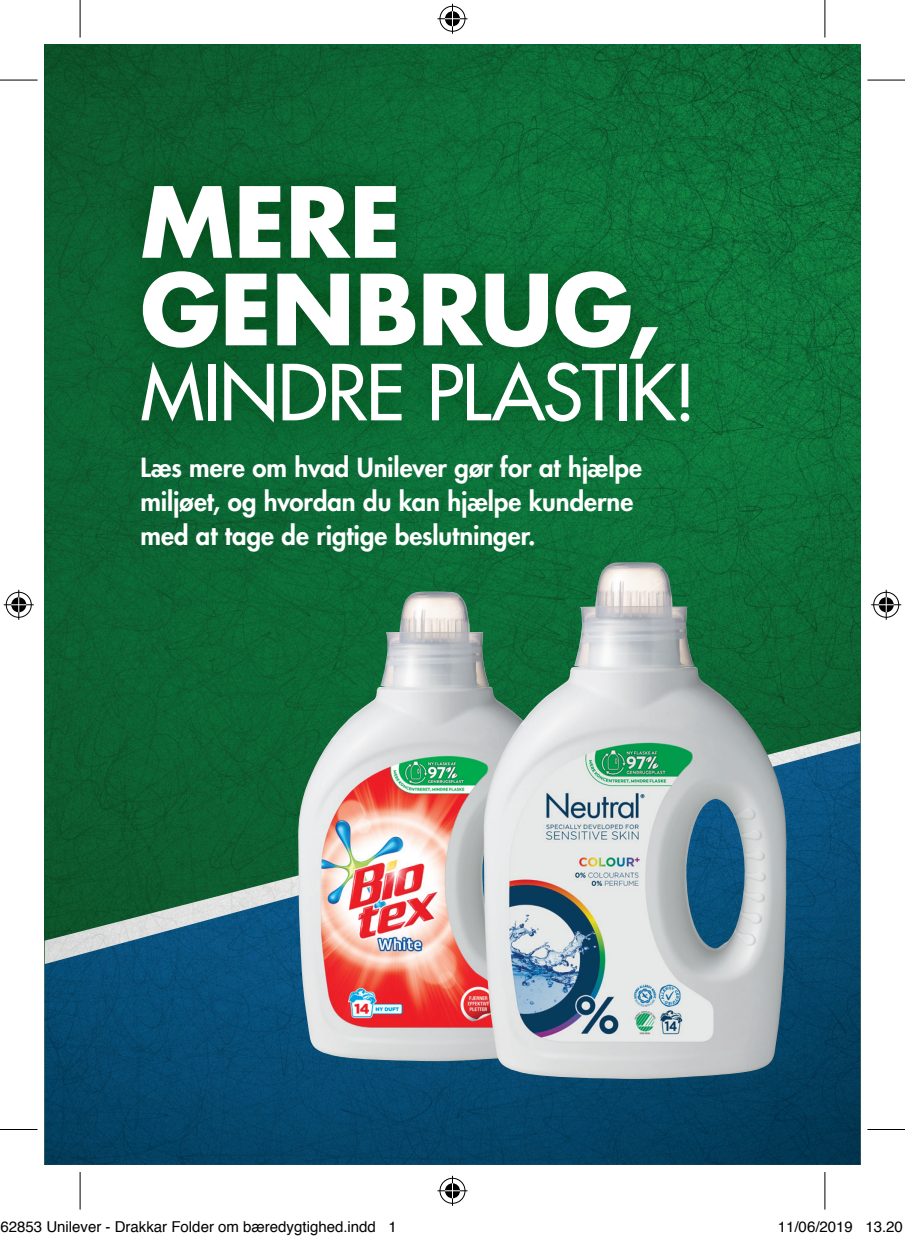
<style>
.page{position:relative;width:905px;height:1240px;background:#fff}
.page>*{position:absolute;margin:0;border:0;box-sizing:border-box;transform-origin:0 0}
.t1{font:700 95px/87.5px "Futura Std";letter-spacing:-.005em;color:#fff}
.t2{font:500 75px "Futura Std";letter-spacing:-.015em;color:#fff}
.Rubrik{font:800 25.75px/34.2px "Futura Std";color:#fff}
.t3{font:15px "Helvetica";color:#000}
</style>
<div class="page">
<img style="left:45px;top:45px;width:815px;height:686px">
<img style="left:45px;top:743px;width:815px;height:421px">
<img style="left:298px;top:591px;width:183px;height:470px">
<img style="left:481px;top:562px;width:305px;height:516px">
<div style="left:111px;top:155px;width:609px;height:297px;background:#003e0a;opacity:.75"></div>
<svg style="left:0;top:79px;width:38px;height:1px"></svg>
<svg style="left:867px;top:79px;width:37px;height:1px"></svg>
<svg style="left:79px;top:0;width:1px;height:38px"></svg>
<svg style="left:79px;top:1172px;width:1px;height:37px"></svg>
<hr style="left:0;top:80px;width:38px;height:1px;background:#000">
<hr style="left:867px;top:80px;width:37px;height:1px;background:#000">
<hr style="left:0;top:1128px;width:38px;height:1px;background:#000">
<hr style="left:867px;top:1128px;width:37px;height:1px;background:#000">
<hr style="left:80px;top:0;width:1px;height:38px;background:#000">
<hr style="left:80px;top:1171px;width:1px;height:38px;background:#000">
<hr style="left:824px;top:0;width:1px;height:38px;background:#000">
<hr style="left:824px;top:1171px;width:1px;height:38px;background:#000">
<div style="left:438px;top:5px;width:28px;height:28px;border:3px solid #fff;border-radius:50%"></div>
<hr style="left:437px;top:17px;width:30px;height:3px;background:#fff">
<hr style="left:451px;top:4px;width:3px;height:30px;background:#fff">
<div style="left:443px;top:10px;width:18px;height:18px;border:3px solid #fff;border-radius:50%"></div>
<div style="left:439px;top:6px;width:26px;height:26px;border:1px solid #000;border-radius:50%"></div>
<hr style="left:437px;top:18px;width:30px;height:1px;background:#000">
<hr style="left:452px;top:4px;width:1px;height:30px;background:#000">
<svg style="left:445px;top:11px;width:15px;height:15px"></svg>
<div style="left:438px;top:1176px;width:28px;height:28px;border:3px solid #fff;border-radius:50%"></div>
<hr style="left:437px;top:1189px;width:30px;height:3px;background:#fff">
<hr style="left:451px;top:1175px;width:3px;height:30px;background:#fff">
<div style="left:443px;top:1181px;width:18px;height:18px;border:3px solid #fff;border-radius:50%"></div>
<div style="left:439px;top:1177px;width:26px;height:26px;border:1px solid #000;border-radius:50%"></div>
<hr style="left:437px;top:1190px;width:30px;height:1px;background:#000">
<hr style="left:452px;top:1175px;width:1px;height:30px;background:#000">
<svg style="left:445px;top:1183px;width:15px;height:15px"></svg>
<div style="left:5px;top:590px;width:28px;height:28px;border:3px solid #fff;border-radius:50%"></div>
<hr style="left:4px;top:603px;width:30px;height:3px;background:#fff">
<hr style="left:17px;top:589px;width:3px;height:30px;background:#fff">
<div style="left:10px;top:595px;width:18px;height:18px;border:3px solid #fff;border-radius:50%"></div>
<div style="left:6px;top:592px;width:26px;height:25px;border:1px solid #000;border-radius:50%"></div>
<hr style="left:4px;top:604px;width:30px;height:1px;background:#000">
<hr style="left:18px;top:589px;width:1px;height:30px;background:#000">
<svg style="left:11px;top:597px;width:15px;height:15px"></svg>
<div style="left:871px;top:590px;width:28px;height:28px;border:3px solid #fff;border-radius:50%"></div>
<hr style="left:870px;top:603px;width:30px;height:3px;background:#fff">
<hr style="left:884px;top:589px;width:3px;height:30px;background:#fff">
<div style="left:876px;top:595px;width:18px;height:18px;border:3px solid #fff;border-radius:50%"></div>
<div style="left:873px;top:592px;width:25px;height:25px;border:1px solid #000;border-radius:50%"></div>
<hr style="left:870px;top:604px;width:30px;height:1px;background:#000">
<hr style="left:885px;top:589px;width:1px;height:30px;background:#000">
<svg style="left:878px;top:597px;width:15px;height:15px"></svg>
<p class="t1" style="left:140px;top:177px;width:521px">MERE<br>GENBRUG,</p>
<p class="t2" style="left:140px;top:345px;width:558px">MINDRE PLASTIK!</p>
<p class="Rubrik" style="left:140px;top:450px;width:503px">Læs mere om hvad Unilever gør for at hjælpe miljøet, og hvordan du kan hjælpe kunderne med at tage de rigtige beslutninger.</p>
<p class="t3" style="left:0;top:1215px;width:398px">62853 Unilever - Drakkar Folder om bæredygtighed.indd 1</p>
<p class="t3" style="left:777px;top:1215px;width:127px">11/06/2019 13.20</p>
</div>
